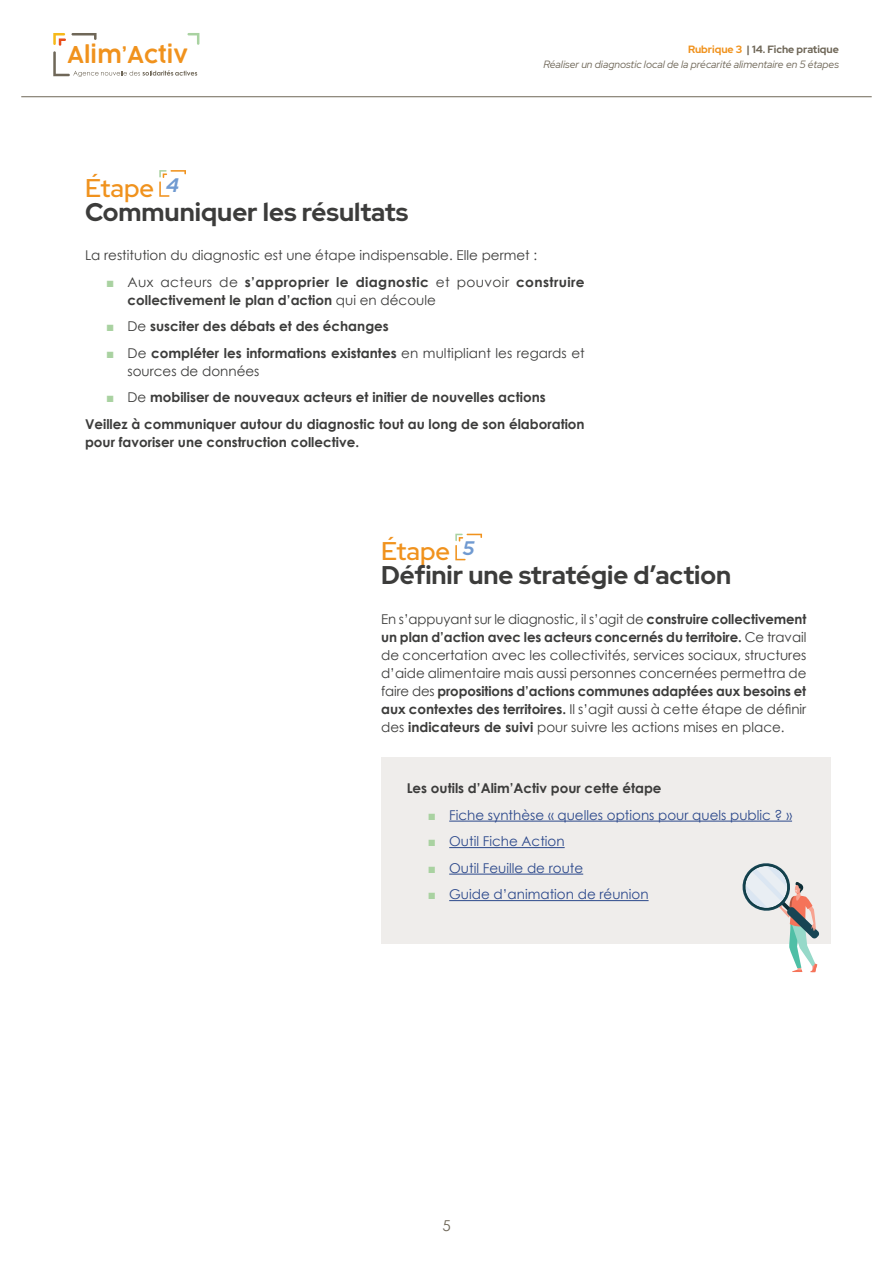
<style>
.page{position:relative;width:893px;height:1263px;background:#fff}
.page>*{position:absolute;margin:0;border:0;box-sizing:border-box;transform-origin:0 0}
.t1{font:700 25.5px/24px "Red Hat Display";color:#3c3c3b}
.t2{font:600 22.65px "COCOGOOSE";color:#f0921d}
.t3{font:15px "Century Gothic";color:#6f6758}
.t4{font:13.5px/18px "Century Gothic";color:#3c3c3b}
.t5{font:700 13.5px/26.5px "Century Gothic";color:#3c3c3b}
.t6{font:13.5px "Century Gothic";color:#2b488b}
.t7{font:700 13.5px/18px "Century Gothic";letter-spacing:.025em;color:#3c3c3b}
.t8{font:italic 10.5px "Red Hat Display";color:#6f6758}
.t9{font:700 10.5px "Red Hat Display";color:#6f6758}
.s1{color:#f0921d}
.s2{font-weight:500;color:#f0921d}
.s3{font-family:"Arial";font-weight:400;color:#a9d2a1}
.s4{font-weight:400}
.s5{font-family:"Arial";color:#a9d2a1}
.s6{font-weight:700}
</style>
<div class="page">
<svg style="left:53px;top:33px;width:146px;height:44px"></svg>
<hr style="left:21px;top:96px;width:851px;height:1px;background:#6f6758">
<svg style="left:159px;top:170px;width:27px;height:27px"></svg>
<svg style="left:455px;top:534px;width:27px;height:26px"></svg>
<div style="left:381px;top:758px;width:450px;height:186px;background:#efedeb"></div>
<hr style="left:449px;top:821px;width:343px;height:1px;background:#2b488b">
<hr style="left:449px;top:847px;width:116px;height:1px;background:#2b488b">
<hr style="left:449px;top:874px;width:134px;height:1px;background:#2b488b">
<hr style="left:449px;top:900px;width:200px;height:1px;background:#2b488b">
<svg style="left:742px;top:863px;width:77px;height:110px"></svg>
<h2 class="t2" style="left:67px;top:39px;width:122px">Alim’Activ</h2>
<p class="t9" style="left:688px;top:42px;width:152px"><span class="s1">Rubrique 3</span> | 14. Fiche pratique</p>
<p class="t8" style="left:543px;top:57px;width:297px">Réaliser un diagnostic local de la précarité alimentaire en 5 étapes</p>
<h1 class="t1" style="left:85px;top:176px;width:325px"><span class="s2">Étape</span> <sup>4<br></sup>Communiquer les résultats</h1>
<p class="t4" style="left:85px;top:246px;width:454px">La restitution du diagnostic est une étape indispensable. Elle permet :</p>
<p class="t7" style="left:128px;top:272px;width:459px;text-indent:-21px"><span class="s3">■</span> <span class="s4">Aux acteurs de</span> s’approprier le diagnostic <span class="s4">et pouvoir</span> construire collectivement le plan d’action <span class="s4">qui en découle</span></p>
<p class="t5" style="left:106px;top:312px;width:284px"><span class="s3">■</span> <span class="s4">De</span> susciter des débats et des échanges</p>
<p class="t4" style="left:128px;top:343px;width:459px;text-indent:-21px"><span class="s5">■</span> De <span class="s6">compléter les informations existantes</span> en multipliant les regards et sources de données</p>
<p class="t5" style="left:85px;top:383px;width:501px;text-indent:21px"><span class="s3">■</span> <span class="s4">De</span> mobiliser de nouveaux acteurs et initier de nouvelles actions<br>Veillez à communiquer autour du diagnostic tout au long de son élaboration</p>
<p class="t5" style="left:85px;top:428px;width:276px">pour favoriser une construction collective.</p>
<h1 class="t1" style="left:381px;top:539px;width:352px"><span class="s2">Étape</span> <sup>5<br></sup>Définir une stratégie d’action</h1>
<p class="t4" style="left:381px;top:609px;width:427px;text-align:justify">En s’appuyant sur le diagnostic, il s’agit de <span class="s6">construire collectivement un plan d’action avec les acteurs concernés du territoire.</span> Ce travail de concertation avec les collectivités, services sociaux, structures d’aide alimentaire mais aussi personnes concernées permettra de faire des <span class="s6">propositions d’actions communes adaptées aux besoins et aux contextes des territoires.</span> Il s’agit aussi à cette étape de définir des <span class="s6">indicateurs de suivi</span> pour suivre les actions mises en place.</p>
<p class="t5" style="left:407px;top:774px;width:256px">Les outils d’Alim’Activ pour cette étape</p>
<p class="t6" style="left:428px;top:805px;width:366px"><span class="s5">■</span> Fiche synthèse « quelles options pour quels public ? »</p>
<p class="t6" style="left:428px;top:832px;width:138px"><span class="s5">■</span> Outil Fiche Action</p>
<p class="t6" style="left:428px;top:858px;width:157px"><span class="s5">■</span> Outil Feuille de route</p>
<p class="t6" style="left:428px;top:885px;width:222px"><span class="s5">■</span> Guide d’animation de réunion</p>
<p class="t3" style="left:442px;top:1215px;width:10px">5</p>
</div>
